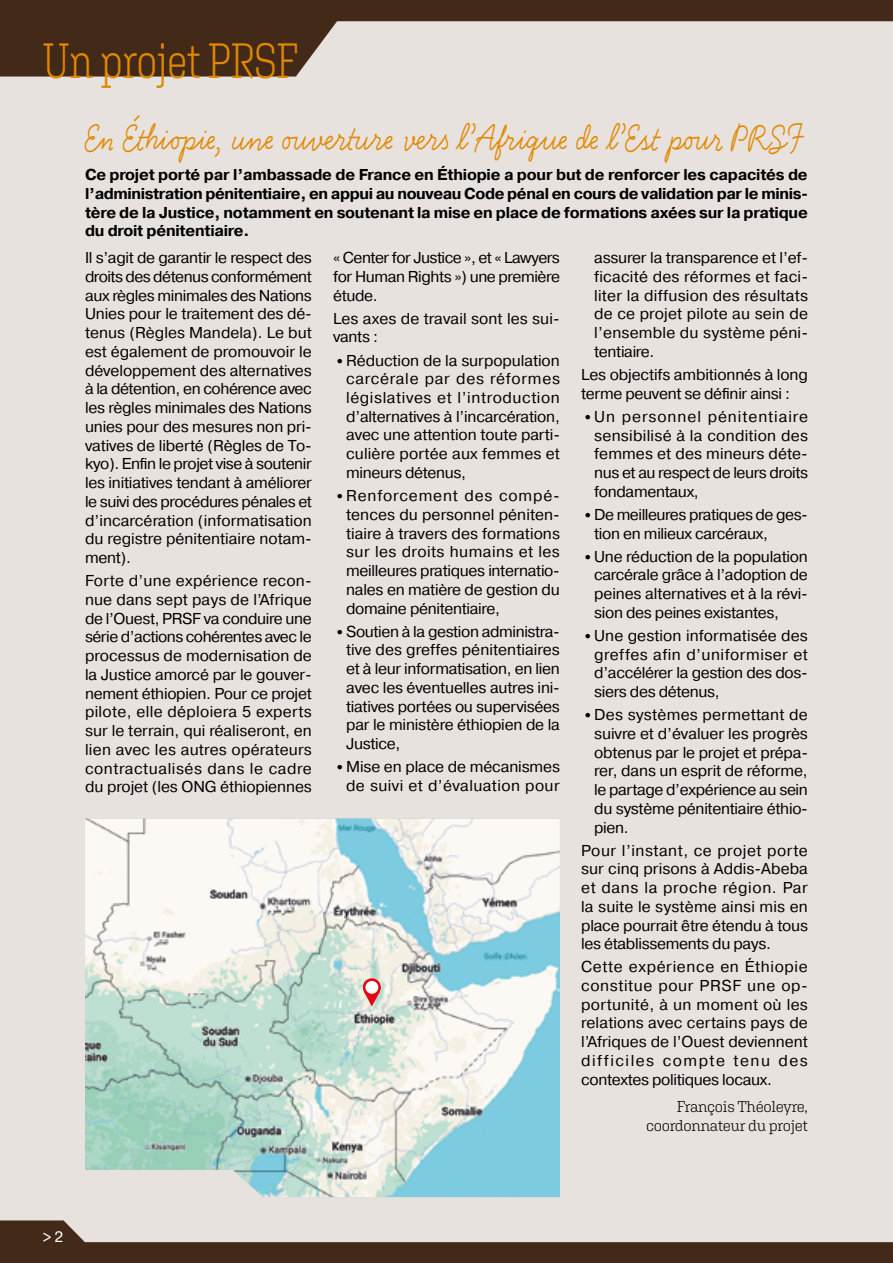
<style>
.page{position:relative;width:893px;height:1263px;background:#fff}
.page>*{position:absolute;margin:0;border:0;box-sizing:border-box;transform-origin:0 0}
.t1{font:49.5px "Aglet Slab VF";letter-spacing:-.015em;color:#e18800;scale:.8 1}
.t2{font:40.5px "Handsome Pro";color:#e18800;scale:.8 1}
.t3{font:15.75px/18.8px "Pragmatica";letter-spacing:-.02em;color:#000;text-align:justify}
.t4{font:700 15.75px/18.8px "Pragmatica";letter-spacing:-.015em;color:#000;text-align:justify}
.t5{font:15.75px/18.8px "Pragmatica";letter-spacing:.01em;color:#000;text-align:right}
.t6{font:15.75px/18.8px "Aglet Slab VF";letter-spacing:-.025em;color:#000;text-align:right}
.t7{font:15.75px/18.8px "Pragmatica";letter-spacing:.005em;color:#000}
.t8{font:900 13.5px "Pragmatica";color:#fff}
.s1{font-size:22.5px}
.s2{font-weight:400;font-size:15px}
</style>
<div class="page">
<div style="left:0;top:17px;width:893px;height:1246px;background:#e8e2df"></div>
<svg style="left:0;top:1220px;width:893px;height:43px"></svg>
<img style="left:85px;top:819px;width:475px;height:378px">
<svg style="left:0;top:0;width:893px;height:77px;fill:#432918"></svg>
<svg style="left:363px;top:978px;width:18px;height:28px"></svg>
<h1 class="t1" style="left:43px;top:31px;width:322px">Un projet PRSF</h1>
<h2 class="t2" style="left:85px;top:114px;width:897px">En Éthiopie, une ouverture vers l’Afrique de l’Est pour PRSF</h2>
<p class="t4" style="left:85px;top:166px;width:725px">Ce projet porté par l’ambassade de France en Éthiopie a pour but de renforcer les capacités de l’administration pénitentiaire, en appui au nouveau Code pénal en cours de validation par le minis&shy;tère de la Justice, notamment en soutenant la mise en place de formations axées sur la pratique du droit pénitentiaire.</p>
<p class="t3" style="left:85px;top:249px;width:228px">Il s’agit de garantir le respect des droits des détenus conformément aux règles minimales des Nations Unies pour le traitement des dé&shy;tenus (Règles Mandela). Le but est également de promouvoir le développement des alternatives à la détention, en cohérence avec les règles minimales des Nations unies pour des mesures non pri&shy;vatives de liberté (Règles de To&shy;kyo). Enfin le projet vise à soutenir les initiatives tendant à améliorer le suivi des procédures pénales et d’incarcération (informatisation du registre pénitentiaire notam&shy;ment).</p>
<p class="t3" style="left:85px;top:572px;width:228px">Forte d’une expérience recon&shy;nue dans sept pays de l’Afrique de l’Ouest, PRSF va conduire une série d’actions cohérentes avec le processus de modernisation de la Justice amorcé par le gouver&shy;nement éthiopien. Pour ce projet pilote, elle déploiera 5 experts sur le terrain, qui réaliseront, en lien avec les autres opérateurs contractualisés dans le cadre du projet (les ONG éthiopiennes</p>
<p class="t3" style="left:333px;top:249px;width:228px">« Center for Justice », et « Lawyers for Human Rights ») une première étude.</p>
<p class="t7" style="left:333px;top:309px;width:228px">Les axes de travail sont les sui&shy;vants :</p>
<p class="t3" style="left:346px;top:351px;width:215px;text-indent:-13px"><span class="s1">•</span>Réduction de la surpopulation carcérale par des réformes législatives et l’introduction d’alternatives à l’incarcération, avec une attention toute parti&shy;culière portée aux femmes et mineurs détenus,</p>
<p class="t3" style="left:346px;top:487px;width:215px;text-indent:-13px"><span class="s1">•</span>Renforcement des compé&shy;tences du personnel péniten&shy;tiaire à travers des formations sur les droits humains et les meilleures pratiques internatio&shy;nales en matière de gestion du domaine pénitentiaire,</p>
<p class="t3" style="left:346px;top:622px;width:215px;text-indent:-13px"><span class="s1">•</span>Soutien à la gestion administra&shy;tive des greffes pénitentiaires et à leur informatisation, en lien avec les éventuelles autres ini&shy;tiatives portées ou supervisées par le ministère éthiopien de la Justice,</p>
<p class="t5" style="left:333px;top:758px;width:228px"><span class="s1">•</span>Mise en place de mécanismes de suivi et d’évaluation pour</p>
<p class="t3" style="left:594px;top:249px;width:215px">assurer la transparence et l’ef&shy;ficacité des réformes et faci&shy;liter la diffusion des résultats de ce projet pilote au sein de l’ensemble du système péni&shy;tentiaire.</p>
<p class="t3" style="left:581px;top:365px;width:228px">Les objectifs ambitionnés à long terme peuvent se définir ainsi :</p>
<p class="t3" style="left:594px;top:407px;width:215px;text-indent:-13px"><span class="s1">•</span>Un personnel pénitentiaire sensibilisé à la condition des femmes et des mineurs déte&shy;nus et au respect de leurs droits fondamentaux,</p>
<p class="t3" style="left:594px;top:505px;width:215px;text-indent:-13px"><span class="s1">•</span>De meilleures pratiques de ges&shy;tion en milieux carcéraux,</p>
<p class="t3" style="left:594px;top:547px;width:215px;text-indent:-13px"><span class="s1">•</span>Une réduction de la population carcérale grâce à l’adoption de peines alternatives et à la révi&shy;sion des peines existantes,</p>
<p class="t3" style="left:594px;top:626px;width:215px;text-indent:-13px"><span class="s1">•</span>Une gestion informatisée des greffes afin d’uniformiser et d’accélérer la gestion des dos&shy;siers des détenus,</p>
<p class="t3" style="left:594px;top:706px;width:215px;text-indent:-13px"><span class="s1">•</span>Des systèmes permettant de suivre et d’évaluer les progrès obtenus par le projet et prépa&shy;rer, dans un esprit de réforme, le partage d’expérience au sein du système pénitentiaire éthio&shy;pien.</p>
<p class="t3" style="left:581px;top:841px;width:228px">Pour l’instant, ce projet porte sur cinq prisons à Addis-Abeba et dans la proche région. Par la suite le système ainsi mis en place pourrait être étendu à tous les établissements du pays.</p>
<p class="t3" style="left:581px;top:958px;width:228px">Cette expérience en Éthiopie constitue pour PRSF une op&shy;portunité, à un moment où les relations avec certains pays de l’Afriques de l’Ouest deviennent difficiles compte tenu des contextes politiques locaux.</p>
<p class="t6" style="left:646px;top:1097px;width:163px">François Théoleyre, coordonnateur du projet</p>
<p class="t8" style="left:43px;top:1229px;width:22px">&gt;<span class="s2">2</span></p>
</div>
